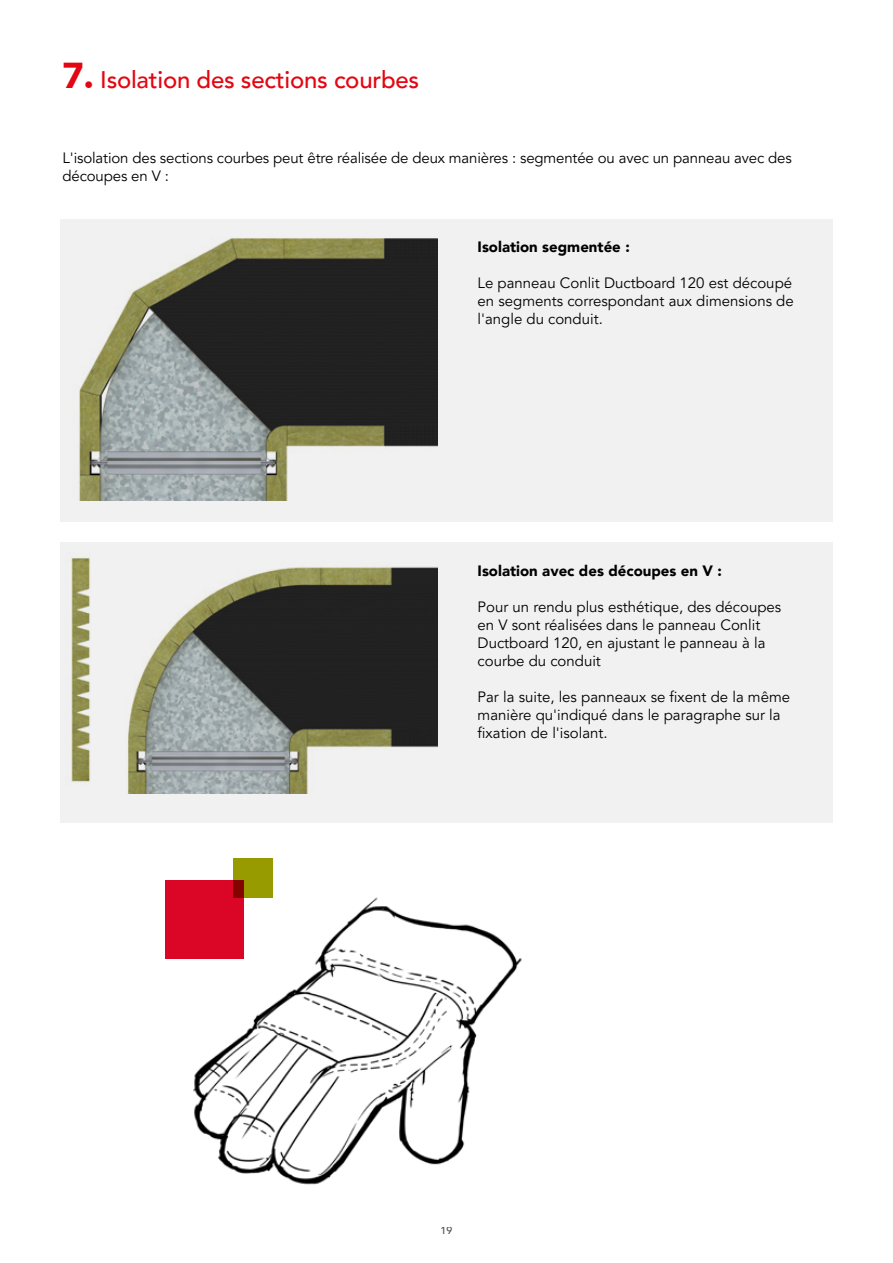
<style>
.page{position:relative;width:893px;height:1263px;background:#fff}
.page>*{position:absolute;margin:0;border:0;box-sizing:border-box;transform-origin:0 0}
.t1{font:500 24px "Avenir LT Pro";letter-spacing:-.01em;color:#e30613}
.t2{font:15px/18px "Avenir LT Pro";color:#000}
.t3{font:900 15px "Avenir LT Pro";color:#000}
.t4{font:500 10.5px "Avenir LT Pro";color:#4e4a4f}
.s1{font-weight:900;font-size:36px}
</style>
<div class="page">
<img style="left:165px;top:866px;width:357px;height:319px">
<div style="left:166px;top:880px;width:78px;height:78px;background:#db0626"></div>
<div style="left:233px;top:858px;width:39px;height:39px;background:#989b00"></div>
<div style="left:60px;top:219px;width:773px;height:303px;background:#f1f1f1"></div>
<div style="left:60px;top:543px;width:773px;height:280px;background:#f1f1f1"></div>
<img style="left:79px;top:238px;width:358px;height:262px">
<img style="left:71px;top:557px;width:366px;height:237px">
<h1 class="t1" style="left:63px;top:66px;width:358px"><span class="s1">7.</span> Isolation des sections courbes</h1>
<p class="t2" style="left:63px;top:149px;width:731px">L'isolation des sections courbes peut être réalisée de deux manières : segmentée ou avec un panneau avec des découpes en V :</p>
<p class="t3" style="left:478px;top:238px;width:154px">Isolation segmentée :</p>
<p class="t2" style="left:478px;top:274px;width:318px;text-align:justify">Le panneau Conlit Ductboard 120 est découpé en segments correspondant aux dimensions de l'angle du conduit.</p>
<p class="t3" style="left:478px;top:561px;width:246px">Isolation avec des découpes en V :</p>
<p class="t2" style="left:478px;top:598px;width:305px">Pour un rendu plus esthétique, des découpes en V sont réalisées dans le panneau Conlit Ductboard 120, en ajustant le panneau à la courbe du conduit</p>
<p class="t2" style="left:478px;top:688px;width:314px">Par la suite, les panneaux se fixent de la même manière qu'indiqué dans le paragraphe sur la fixation de l'isolant.</p>
<p class="t4" style="left:441px;top:1224px;width:13px">19</p>
</div>
